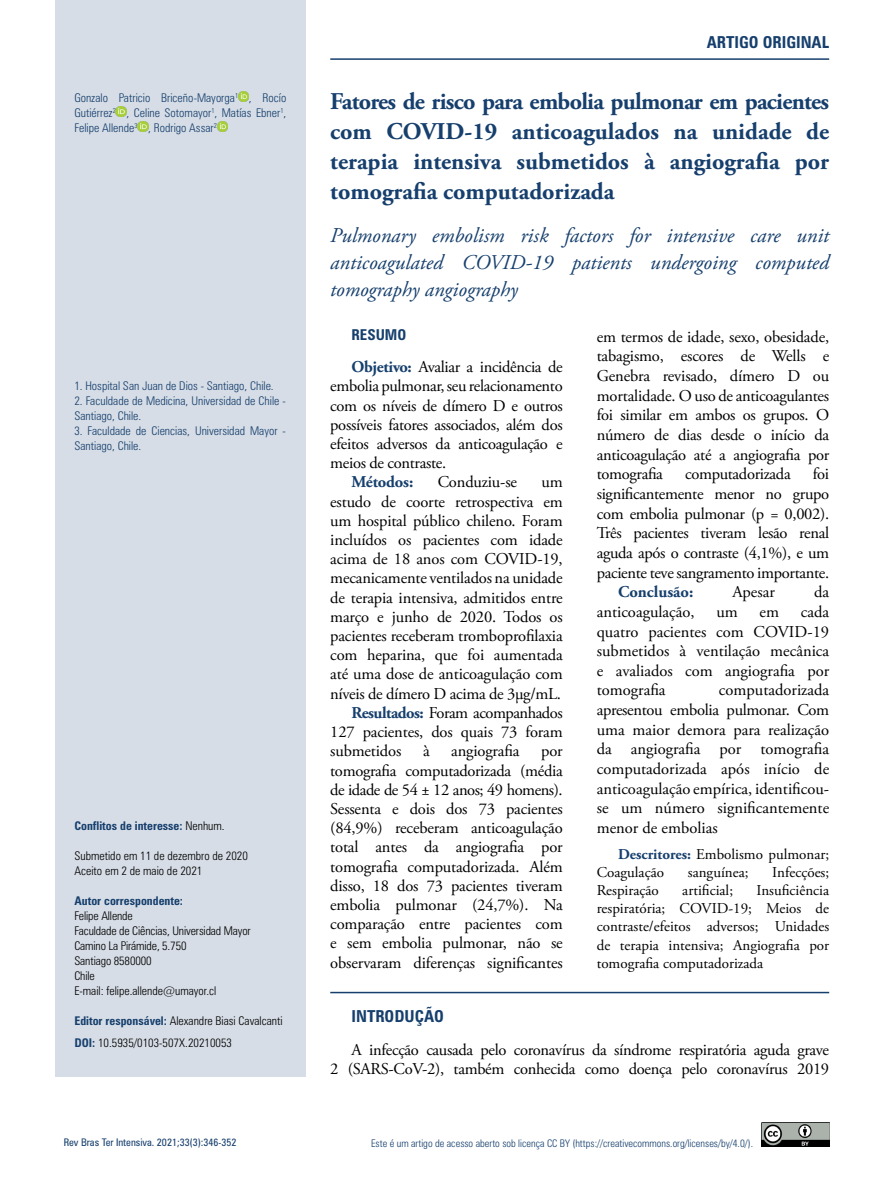
<style>
.page{position:relative;width:893px;height:1191px;background:#fff}
.page>*{position:absolute;margin:0;border:0;box-sizing:border-box;transform-origin:0 0}
.t1{font:700 24px/30px "Adobe Garamond Pro";color:#163f6d;text-align:justify}
.t2{font:italic 21px/27px "Adobe Garamond Pro";color:#163f6d;text-align:justify}
.t3{font:16.5px/19.6px "Adobe Garamond Pro";letter-spacing:-.01em;color:#000;text-align:justify}
.t4{font:16.5px "Adobe Garamond Pro";letter-spacing:-.03em;color:#000}
.t5{font:700 condensed 16.5px "Zurich BT";color:#163f6d}
.t6{font:700 16.5px "Adobe Garamond Pro";color:#163f6d}
.t7{font:15px/18px "Adobe Garamond Pro";color:#000}
.t8{font:700 condensed 15px "Zurich BT";color:#163f6d}
.t9{font:300 condensed 12px/15px "Zurich BT";color:#163f6d}
.t10{font:300 condensed 12px/15px "Zurich BT";color:#000}
.t11{font:700 condensed 12px "Zurich BT";color:#163f6d}
.t12{font:300 condensed 10.5px "Zurich BT";color:#163f6d}
.t13{font:condensed 10.5px "Zurich BT";color:#163f6d}
.s1{font-weight:300;color:#000}
.s2{font-weight:700;color:#163f6d}
</style>
<div class="page">
<div style="left:55px;top:0;width:250px;height:1076px;background:#d5dce6"></div>
<svg style="left:238px;top:91px;width:11px;height:11px"></svg>
<svg style="left:116px;top:106px;width:11px;height:11px"></svg>
<svg style="left:138px;top:121px;width:10px;height:11px"></svg>
<svg style="left:217px;top:121px;width:11px;height:11px"></svg>
<hr style="left:330px;top:991px;width:499px;height:2px;background:#163f6d">
<img style="left:761px;top:1122px;width:68px;height:24px">
<hr style="left:330px;top:58px;width:499px;height:2px;background:#163f6d">
<p class="t9" style="left:74px;top:90px;width:213px;text-align:justify">Gonzalo Patricio Briceño-Mayorga<sup>1</sup> , Rocío Gutiérrez<sup>2</sup> , Celine Sotomayor<sup>1</sup>, Matías Ebner<sup>1</sup>, Felipe Allende<sup>3</sup> , Rodrigo Assar<sup>2</sup></p>
<p class="t9" style="left:74px;top:378px;width:201px">1. Hospital San Juan de Dios - Santiago, Chile.</p>
<p class="t9" style="left:74px;top:393px;width:213px">2. Faculdade de Medicina, Universidad de Chile -<br>Santiago, Chile.</p>
<p class="t9" style="left:74px;top:423px;width:213px">3. Faculdade de Ciencias, Universidad Mayor -<br>Santiago, Chile.</p>
<p class="t11" style="left:74px;top:818px;width:152px">Conflitos de interesse: <span class="s1">Nenhum.</span></p>
<p class="t10" style="left:74px;top:848px;width:175px">Submetido em 11 de dezembro de 2020<br>Aceito em 2 de maio de 2021</p>
<p class="t11" style="left:74px;top:893px;width:110px">Autor correspondente:</p>
<p class="t10" style="left:74px;top:908px;width:178px">Felipe Allende<br>Faculdade de Ciências, Universidad Mayor<br>Camino La Pirámide, 5.750<br>Santiago 8580000<br>Chile<br>E-mail: felipe.allende@umayor.cl</p>
<p class="t10" style="left:74px;top:1013px;width:210px"><span class="s2">Editor responsável:</span> Alexandre Biasi Cavalcanti</p>
<p class="t10" style="left:74px;top:1035px;width:159px"><span class="s2">DOI:</span> 10.5935/0103-507X.20210053</p>
<p class="t13" style="left:64px;top:1135px;width:174px">Rev Bras Ter Intensiva. 2021;33(3):346-352</p>
<p class="t5" style="left:707px;top:32px;width:124px">ARTIGO ORIGINAL</p>
<h1 class="t1" style="left:330px;top:87px;width:500px">Fatores de risco para embolia pulmonar em pacientes com COVID-19 anticoagulados na unidade de terapia intensiva submetidos à angiografia por tomografia computadorizada</h1>
<p class="t2" style="left:330px;top:222px;width:500px">Pulmonary embolism risk factors for intensive care unit anticoagulated COVID-19 patients undergoing computed tomography angiography</p>
<p class="t8" style="left:351px;top:325px;width:56px">RESUMO</p>
<p class="t3" style="left:597px;top:327px;width:234px">em termos de idade, sexo, obesidade, tabagismo, escores de Wells e Genebra revisado, dímero D ou mortalidade. O uso de anticoagulantes foi similar em ambos os grupos. O número de dias desde o início da anticoagulação até a angiografia por tomografia</p>
<p class="t3" style="left:330px;top:358px;width:234px;line-height:19.2px;text-indent:21px"><span class="s2">Objetivo:</span> Avaliar a incidência de embolia pulmonar, seu relacionamento com os níveis de dímero D e outros possíveis fatores associados, além dos efeitos adversos da anticoagulação e meios de contraste.</p>
<p class="t6" style="left:351px;top:472px;width:63px">Métodos:</p>
<p class="t3" style="left:438px;top:473px;width:81px">Conduziu-se</p>
<p class="t3" style="left:541px;top:473px;width:23px">um</p>
<p class="t3" style="left:330px;top:492px;width:234px">estudo de coorte retrospectiva em</p>
<p class="t3" style="left:330px;top:511px;width:234px">um hospital público chileno. Foram</p>
<p class="t3" style="left:330px;top:530px;width:234px">incluídos os pacientes com idade</p>
<p class="t3" style="left:330px;top:550px;width:234px">acima de 18 anos com COVID-19,</p>
<p class="t3" style="left:330px;top:569px;width:234px">mecanicamente ventilados na unidade</p>
<p class="t3" style="left:330px;top:588px;width:234px">de terapia intensiva, admitidos entre</p>
<p class="t3" style="left:330px;top:607px;width:234px">março e junho de 2020. Todos os</p>
<p class="t3" style="left:330px;top:626px;width:234px">pacientes receberam tromboprofilaxia</p>
<p class="t3" style="left:330px;top:646px;width:234px">com heparina, que foi aumentada</p>
<p class="t3" style="left:330px;top:665px;width:234px">até uma dose de anticoagulação com</p>
<p class="t3" style="left:330px;top:684px;width:232px">níveis de dímero D acima de 3µg/mL.</p>
<p class="t4" style="left:351px;top:703px;width:213px"><span class="s2">Resultados:</span> Foram acompanhados</p>
<p class="t3" style="left:330px;top:722px;width:234px">127 pacientes, dos quais 73 foram</p>
<p class="t3" style="left:330px;top:742px;width:73px">submetidos</p>
<p class="t3" style="left:423px;top:742px;width:8px">à</p>
<p class="t3" style="left:451px;top:742px;width:70px">angiografia</p>
<p class="t3" style="left:597px;top:465px;width:234px;text-indent:216px">foi significantemente menor no grupo com embolia pulmonar (p = 0,002).<br>Três pacientes tiveram lesão renal aguda após o contraste (4,1%), e um paciente teve sangramento importante.</p>
<p class="t6" style="left:618px;top:582px;width:77px">Conclusão:</p>
<p class="t3" style="left:732px;top:582px;width:44px">Apesar</p>
<p class="t3" style="left:814px;top:582px;width:17px">da</p>
<p class="t3" style="left:597px;top:602px;width:99px">anticoagulação,</p>
<p class="t3" style="left:716px;top:602px;width:23px">um</p>
<p class="t3" style="left:760px;top:602px;width:21px">em</p>
<p class="t3" style="left:685px;top:465px;width:107px">computadorizada</p>
<p class="t3" style="left:597px;top:602px;width:234px;text-indent:204px">cada quatro pacientes com COVID-19 submetidos à ventilação mecânica e avaliados com angiografia por tomografia</p>
<p class="t3" style="left:597px;top:681px;width:234px;text-indent:122px">computadorizada apresentou embolia pulmonar. Com uma maior demora para realização da angiografia por tomografia computadorizada após início de anticoagulação empírica, identificou&shy;se um número significantemente menor de embolias</p>
<p class="t3" style="left:330px;top:742px;width:234px;line-height:19.2px;text-indent:211px">por tomografia computadorizada (média de idade de 54 ± 12 anos; 49 homens).<br>Sessenta e dois dos 73 pacientes (84,9%) receberam anticoagulação total antes da angiografia por tomografia computadorizada. Além disso, 18 dos 73 pacientes tiveram embolia pulmonar (24,7%). Na comparação entre pacientes com e sem embolia pulmonar, não se observaram diferenças significantes</p>
<p class="t7" style="left:597px;top:846px;width:234px;text-indent:21px"><span class="s2">Descritores:</span> Embolismo pulmonar;<br>Coagulação</p>
<p class="t7" style="left:688px;top:864px;width:62px">sanguínea;</p>
<p class="t7" style="left:772px;top:864px;width:58px">Infecções;</p>
<p class="t7" style="left:597px;top:882px;width:234px;text-align:justify;text-indent:160px">Insuficiência respiratória; COVID-19; Meios de contraste/efeitos adversos; Unidades de terapia intensiva; Angiografia por tomografia computadorizada</p>
<p class="t7" style="left:597px;top:882px;width:64px">Respiração</p>
<p class="t7" style="left:682px;top:882px;width:52px">artificial;</p>
<p class="t5" style="left:351px;top:1006px;width:94px">INTRODUÇÃO</p>
<p class="t3" style="left:330px;top:1040px;width:500px;text-align:right">A infecção causada pelo coronavírus da síndrome respiratória aguda grave<br>2 (SARS-CoV-2), também conhecida como doença pelo coronavírus 2019</p>
<p class="t12" style="left:371px;top:1136px;width:384px">Este é um artigo de acesso aberto sob licença CC BY (https://creativecommons.org/licenses/by/4.0/).</p>
</div>
